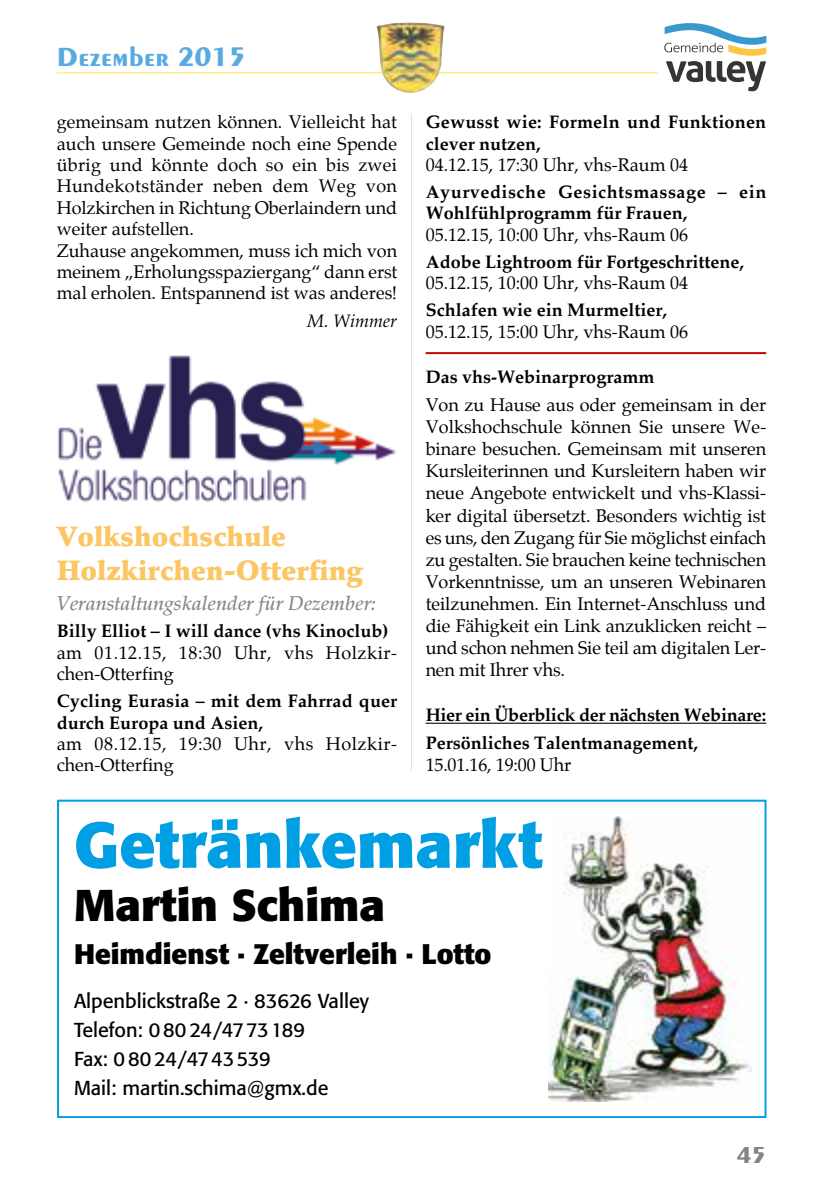
<style>
.page{position:relative;width:840px;height:1191px;background:#fff}
.page>*{position:absolute;margin:0;border:0;box-sizing:border-box;transform-origin:0 0}
.t1{font:700 64px "Formata";color:#009ee3}
.t2{font:700 44px "Formata";color:#000}
.t3{font:900 28px/33.6px "Palatino";color:#fcc665}
.t4{font:700 28px "Formata";color:#000}
.t5{font:700 28px "Peignot";color:#58abe0}
.t6{font:700 24px "Peignot";color:#878384}
.t7{font:20px/29px "Formata";color:#000}
.t8{font:italic 500 20px "Palatino";color:#878786}
.t9{font:18px/22.2px "Palatino";color:#000;text-align:justify}
.t10{font:700 18px/21.4px "Palatino";color:#000}
.t11{font:18px/21.4px "Palatino";letter-spacing:.03em;color:#000}
.t12{font:700 18px/21.4px "Palatino";letter-spacing:.03em;color:#000}
.t13{font:18px "Palatino Italic Os F";color:#000}
</style>
<div class="page">
<hr style="left:57px;top:72px;width:601px;height:2px;background:#fdee86">
<svg style="left:664px;top:23px;width:101px;height:68px"></svg>
<img style="left:376px;top:22px;width:67px;height:71px">
<hr style="left:411px;top:113px;width:1px;height:658px;background:#d5e5f7">
<img style="left:58px;top:355px;width:338px;height:146px">
<hr style="left:425px;top:352px;width:340px;height:2px;background:#c00808">
<hr style="left:425px;top:722px;width:340px;height:1px;background:#000">
<img style="left:548px;top:816px;width:203px;height:286px">
<div style="left:57px;top:799px;width:709px;height:318px;border:2px solid #009ee3"></div>
<h3 class="t5" style="left:57px;top:41px;width:190px">Dezember 2015</h3>
<p class="t9" style="left:57px;top:111px;width:342px;line-height:21.4px;text-align:left">gemeinsam nutzen können. Vielleicht hat auch unsere Gemeinde noch eine Spende übrig und könnte doch so ein bis zwei Hundekotständer neben dem Weg von Holzkirchen in Richtung Oberlaindern und weiter aufstellen.<br>Zuhause angekommen, muss ich mich von meinem „Erholungsspaziergang“ dann erst mal erholen. Entspannend ist was anderes!</p>
<p class="t13" style="left:307px;top:310px;width:91px">M. Wimmer</p>
<h3 class="t3" style="left:57px;top:520px;width:307px">Volkshochschule<br>Holzkirchen-Otterfing</h3>
<p class="t8" style="left:57px;top:591px;width:321px">Veranstaltungskalender für Dezember:</p>
<p class="t10" style="left:57px;top:620px;width:333px">Billy Elliot – I will dance (vhs Kinoclub)</p>
<p class="t11" style="left:57px;top:641px;width:342px">am 01.12.15, 18:30 Uhr, vhs Holzkir&shy;chen-Otterfing</p>
<p class="t10" style="left:57px;top:690px;width:342px">Cycling Eurasia – mit dem Fahrrad quer durch Europa und Asien,</p>
<p class="t11" style="left:57px;top:733px;width:342px">am 08.12.15, 19:30 Uhr, vhs Holzkir&shy;chen-Otterfing</p>
<p class="t10" style="left:425px;top:111px;width:342px">Gewusst wie: Formeln und Funktionen clever nutzen,</p>
<p class="t9" style="left:425px;top:154px;width:264px">04.12.15, 17:30 Uhr, vhs-Raum 04</p>
<p class="t12" style="left:425px;top:181px;width:342px">Ayurvedische Gesichtsmassage – ein<br>Wohlfühlprogramm für Frauen,</p>
<p class="t9" style="left:425px;top:223px;width:264px">05.12.15, 10:00 Uhr, vhs-Raum 06</p>
<p class="t10" style="left:425px;top:251px;width:320px">Adobe Lightroom für Fortgeschrittene,</p>
<p class="t9" style="left:425px;top:272px;width:264px">05.12.15, 10:00 Uhr, vhs-Raum 04</p>
<p class="t10" style="left:425px;top:299px;width:242px">Schlafen wie ein Murmeltier,</p>
<p class="t9" style="left:425px;top:320px;width:264px">05.12.15, 15:00 Uhr, vhs-Raum 06</p>
<p class="t10" style="left:425px;top:366px;width:230px">Das vhs-Webinarprogramm</p>
<p class="t9" style="left:425px;top:393px;width:342px">Von zu Hause aus oder gemeinsam in der Volkshochschule können Sie unsere We&shy;binare besuchen. Gemeinsam mit unseren Kursleiterinnen und Kursleitern haben wir neue Angebote entwickelt und vhs-Klassi&shy;ker digital übersetzt. Besonders wichtig ist es uns, den Zugang für Sie möglichst einfach zu gestalten. Sie brauchen keine technischen Vorkenntnisse, um an unseren Webinaren teilzunehmen. Ein Internet-Anschluss und die Fähigkeit ein Link anzuklicken reicht – und schon nehmen Sie teil am digitalen Ler&shy;nen mit Ihrer vhs.</p>
<p class="t10" style="left:425px;top:701px;width:342px;line-height:27.8px">Hier ein Überblick der nächsten Webinare:<br>Persönliches Talentmanagement,</p>
<p class="t9" style="left:425px;top:754px;width:147px">15.01.16, 19:00 Uhr</p>
<h1 class="t1" style="left:74px;top:805px;width:469px">Getränkemarkt</h1>
<h2 class="t2" style="left:74px;top:878px;width:312px">Martin Schima</h2>
<h3 class="t4" style="left:74px;top:936px;width:419px">Heimdienst · Zeltverleih · Lotto</h3>
<p class="t7" style="left:74px;top:986px;width:296px">Alpenblickstraße 2 · 83626 Valley<br>Telefon: 08024/4773189<br>Fax: 08024/4743539<br>Mail: martin.schima@gmx.de</p>
<h3 class="t6" style="left:736px;top:1141px;width:31px">45</h3>
</div>
